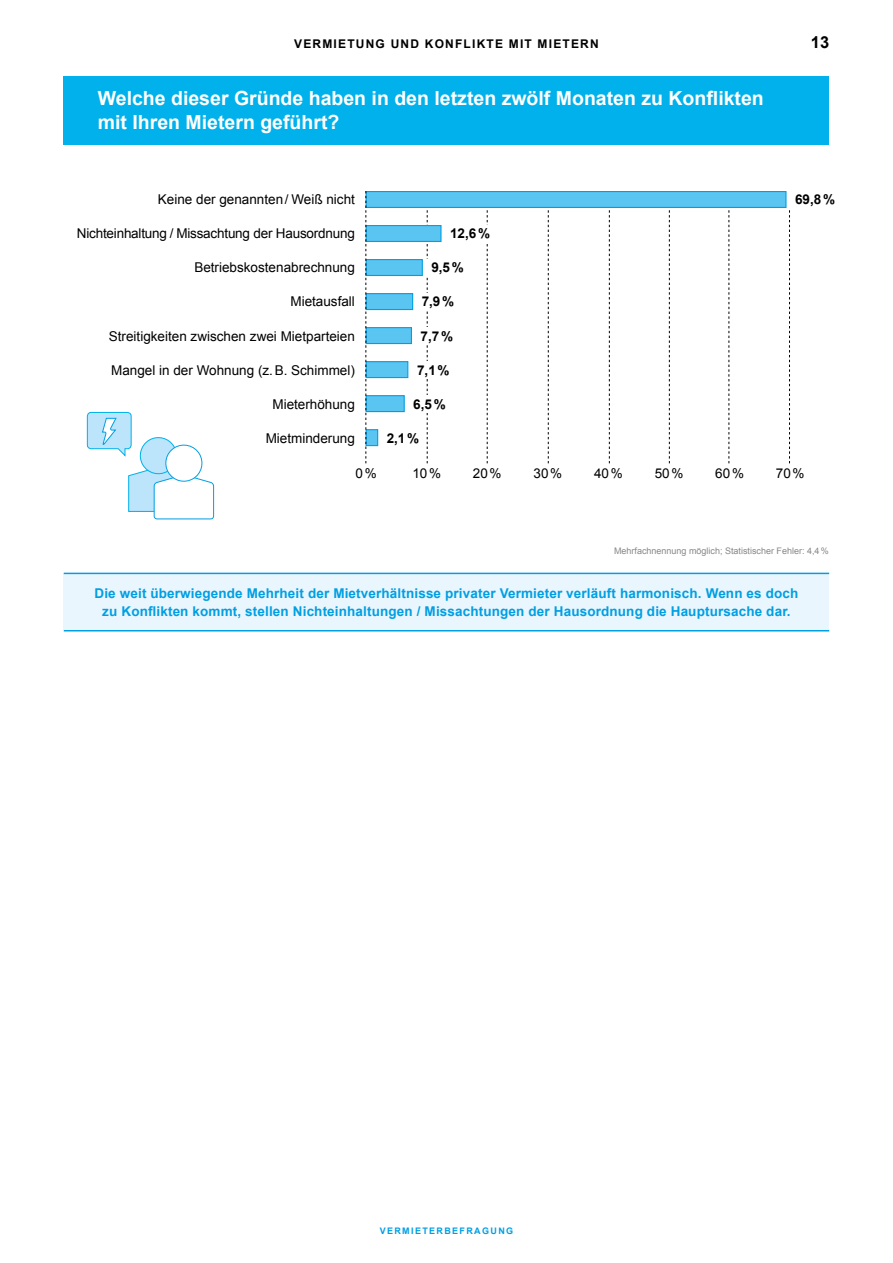
<style>
.page{position:relative;width:893px;height:1263px;background:#fff}
.page>*{position:absolute;margin:0;border:0;box-sizing:border-box;transform-origin:0 0}
.t1{font:700 19.5px/24px "Arial";color:#fff}
.t2{font:700 16.5px "Arial";color:#000}
.t3{font:13.5px "Arial";color:#000}
.t4{font:700 13.5px/18px "Arial";letter-spacing:.01em;color:#009fe3;text-align:center}
.t5{font:700 13.5px "Arial";color:#000}
.t6{font:700 12px "Arial";letter-spacing:.1em;color:#000}
.t7{font:9px "Arial";color:#878787}
.t8{font:700 9px "Arial";letter-spacing:.15em;color:#009fe3}
</style>
<div class="page">
<div style="left:64px;top:76px;width:765px;height:68px;background:#00b1eb"></div>
<div style="left:64px;top:573px;width:765px;height:57px;background:#eaf6fe"></div>
<hr style="left:64px;top:630px;width:765px;height:1px;background:#009fe3">
<hr style="left:64px;top:573px;width:765px;height:1px;background:#009fe3">
<svg style="left:548px;top:210px;width:1px;height:253px"></svg>
<svg style="left:487px;top:210px;width:1px;height:253px"></svg>
<svg style="left:427px;top:210px;width:1px;height:253px"></svg>
<svg style="left:669px;top:210px;width:1px;height:253px"></svg>
<svg style="left:789px;top:210px;width:1px;height:253px"></svg>
<svg style="left:729px;top:210px;width:1px;height:253px"></svg>
<svg style="left:609px;top:210px;width:1px;height:253px"></svg>
<div style="left:413px;top:293px;width:54px;height:17px;background:#fff"></div>
<div style="left:442px;top:225px;width:61px;height:17px;background:#fff"></div>
<div style="left:423px;top:259px;width:54px;height:17px;background:#fff"></div>
<div style="left:409px;top:361px;width:45px;height:17px;background:#fff"></div>
<div style="left:412px;top:327px;width:46px;height:17px;background:#fff"></div>
<svg style="left:87px;top:412px;width:127px;height:108px"></svg>
<div style="left:405px;top:395px;width:59px;height:17px;background:#fff"></div>
<div style="left:366px;top:293px;width:47px;height:17px;background:#5bc5f2;border:1px solid #009fe3"></div>
<div style="left:366px;top:395px;width:39px;height:17px;background:#5bc5f2;border:1px solid #009fe3"></div>
<div style="left:366px;top:429px;width:12px;height:17px;background:#5bc5f2;border:1px solid #009fe3"></div>
<div style="left:366px;top:225px;width:76px;height:17px;background:#5bc5f2;border:1px solid #009fe3"></div>
<div style="left:366px;top:259px;width:57px;height:17px;background:#5bc5f2;border:1px solid #009fe3"></div>
<div style="left:366px;top:361px;width:42px;height:17px;background:#5bc5f2;border:1px solid #009fe3"></div>
<div style="left:366px;top:327px;width:46px;height:17px;background:#5bc5f2;border:1px solid #009fe3"></div>
<div style="left:366px;top:191px;width:420px;height:17px;background:#5bc5f2;border:1px solid #009fe3"></div>
<svg style="left:366px;top:191px;width:1px;height:272px"></svg>
<p class="t6" style="left:294px;top:36px;width:306px">VERMIETUNG UND KONFLIKTE MIT MIETERN</p>
<h1 class="t1" style="left:98px;top:87px;width:668px">Welche dieser Gründe haben in den letzten zwölf Monaten zu Konflikten mit Ihren Mietern geführt?</h1>
<p class="t2" style="left:811px;top:31px;width:20px">13</p>
<p class="t3" style="left:158px;top:191px;width:199px">Keine der genannten/ Weiß nicht</p>
<p class="t5" style="left:795px;top:191px;width:41px">69,8%</p>
<p class="t3" style="left:77px;top:225px;width:280px">Nichteinhaltung / Missachtung der Hausordnung</p>
<p class="t5" style="left:450px;top:225px;width:41px">12,6%</p>
<p class="t3" style="left:194px;top:259px;width:162px">Betriebskostenabrechnung</p>
<p class="t3" style="left:290px;top:293px;width:66px">Mietausfall</p>
<p class="t5" style="left:431px;top:259px;width:34px">9,5%</p>
<p class="t5" style="left:422px;top:293px;width:34px">7,9%</p>
<p class="t3" style="left:109px;top:327px;width:248px">Streitigkeiten zwischen zwei Mietparteien</p>
<p class="t5" style="left:421px;top:327px;width:34px">7,7%</p>
<p class="t3" style="left:111px;top:361px;width:245px">Mangel in der Wohnung (z.B. Schimmel)</p>
<p class="t5" style="left:417px;top:361px;width:34px">7,1%</p>
<p class="t5" style="left:413px;top:395px;width:34px">6,5%</p>
<p class="t3" style="left:272px;top:395px;width:84px">Mieterhöhung</p>
<p class="t3" style="left:266px;top:429px;width:91px">Mietminderung</p>
<p class="t5" style="left:387px;top:429px;width:34px">2,1%</p>
<p class="t3" style="left:355px;top:464px;width:23px">0%</p>
<p class="t3" style="left:412px;top:464px;width:30px">10%</p>
<p class="t3" style="left:473px;top:464px;width:30px">20%</p>
<p class="t3" style="left:533px;top:464px;width:30px">30%</p>
<p class="t3" style="left:594px;top:464px;width:30px">40%</p>
<p class="t3" style="left:655px;top:464px;width:30px">50%</p>
<p class="t3" style="left:715px;top:464px;width:30px">60%</p>
<p class="t3" style="left:776px;top:464px;width:30px">70%</p>
<p class="t7" style="left:614px;top:545px;width:216px">Mehrfachnennung möglich; Statistischer Fehler: 4,4%</p>
<p class="t4" style="left:95px;top:584px;width:705px">Die weit überwiegende Mehrheit der Mietverhältnisse privater Vermieter verläuft harmonisch. Wenn es doch zu Konflikten kommt, stellen Nichteinhaltungen / Missachtungen der Hausordnung die Hauptursache dar.</p>
<p class="t8" style="left:380px;top:1225px;width:135px">VERMIETERBEFRAGUNG</p>
</div>
